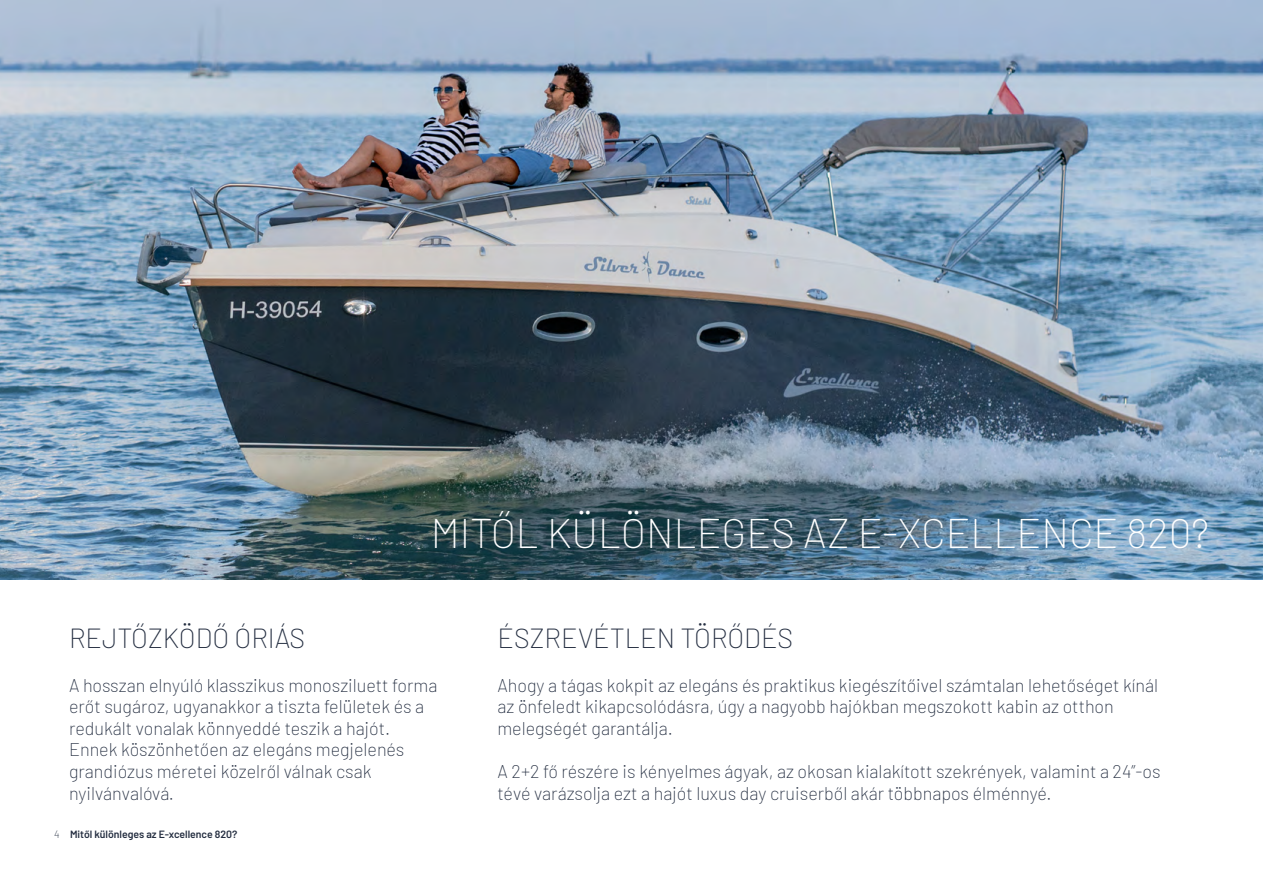
<style>
.page{position:relative;width:1263px;height:893px;background:#fff}
.page>*{position:absolute;margin:0;border:0;box-sizing:border-box;transform-origin:0 0}
.t1{font:200 40.5px "Barlow";color:#fff}
.t2{font:200 27px "Barlow";color:#232d40}
.t3{font:200 18px/21.6px "Barlow";color:#232d40}
.t4{font:600 10.5px "Barlow";color:#232d40}
.s1{font-weight:200}
</style>
<div class="page">
<img style="left:0;top:0;width:1263px;height:579px">
<h1 class="t1" style="left:431px;top:504px;width:779px">MITŐL KÜLÖNLEGES AZ E-XCELLENCE 820?</h1>
<h2 class="t2" style="left:69px;top:619px;width:238px">REJTŐZKÖDŐ ÓRIÁS</h2>
<p class="t3" style="left:69px;top:673px;width:370px">A hosszan elnyúló klasszikus monosziluett forma erőt sugároz, ugyanakkor a tiszta felületek és a redukált vonalak könnyeddé teszik a hajót.<br>Ennek köszönhetően az elegáns megjelenés grandiózus méretei közelről válnak csak nyilvánvalóvá.</p>
<p class="t4" style="left:54px;top:826px;width:185px"><span class="s1">4</span> Mitől különleges az E-xcellence 820?</p>
<h2 class="t2" style="left:497px;top:619px;width:297px">ÉSZREVÉTLEN TÖRŐDÉS</h2>
<p class="t3" style="left:497px;top:673px;width:662px">Ahogy a tágas kokpit az elegáns és praktikus kiegészítőivel számtalan lehetőséget kínál az önfeledt kikapcsolódásra, úgy a nagyobb hajókban megszokott kabin az otthon melegségét garantálja.</p>
<p class="t3" style="left:497px;top:759px;width:665px">A 2+2 fő részére is kényelmes ágyak, az okosan kialakított szekrények, valamint a 24”-os tévé varázsolja ezt a hajót luxus day cruiserből akár többnapos élménnyé.</p>
</div>
